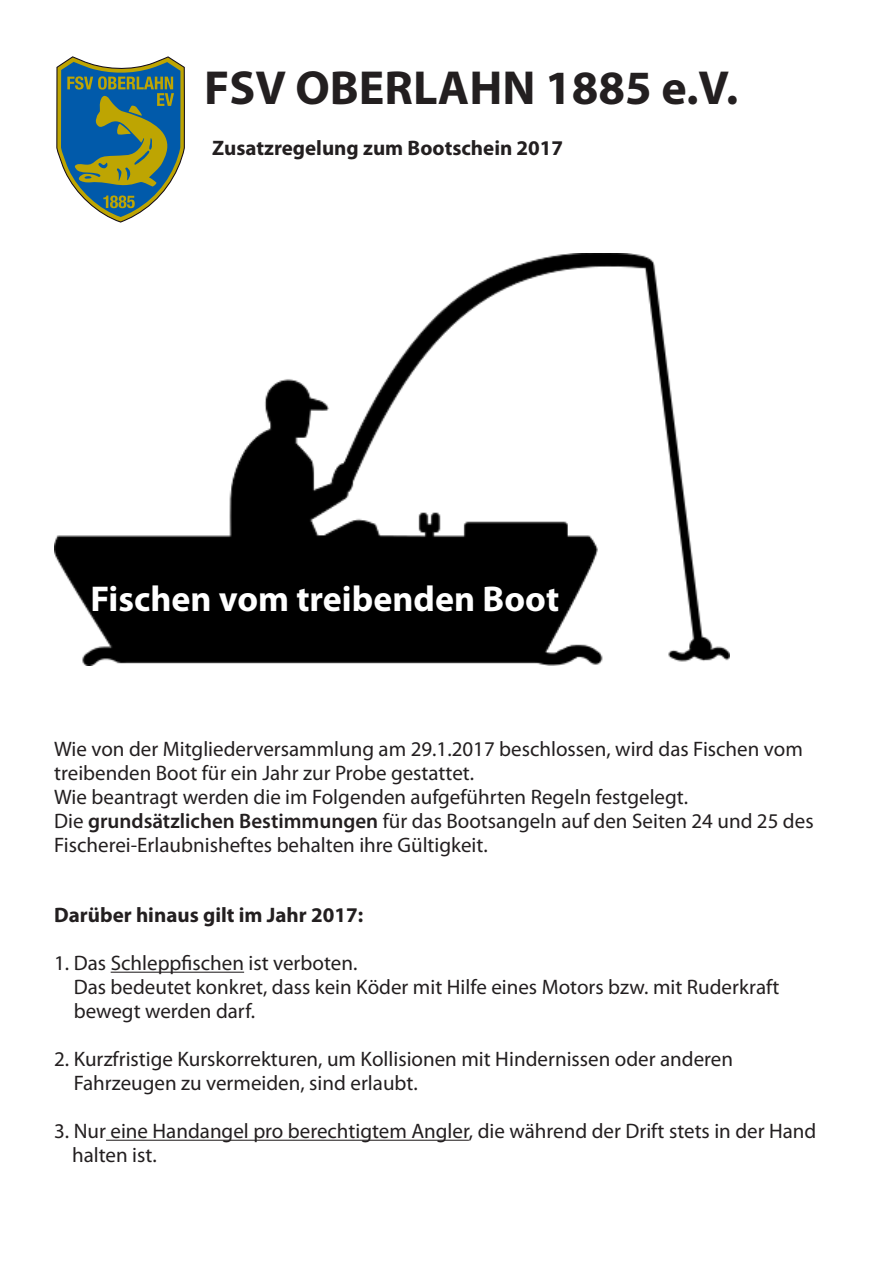
<style>
.page{position:relative;width:893px;height:1263px;background:#fff}
.page>*{position:absolute;margin:0;border:0;box-sizing:border-box;transform-origin:0 0}
.t1{font:700 48px "Myriad Pro";color:#231f20}
.t2{font:700 36px "Myriad Pro";color:#fff}
.t3{font:21px/24px "Myriad Pro";color:#231f20}
.t4{font:700 21px "Myriad Pro";color:#231f20}
.s1{font-weight:600}
</style>
<div class="page">
<img style="left:54px;top:253px;width:675px;height:412px">
<hr style="left:111px;top:972px;width:133px;height:1px;background:#231f20">
<hr style="left:106px;top:1140px;width:363px;height:1px;background:#231f20">
<svg style="left:56px;top:56px;width:129px;height:167px"></svg>
<p class="t1" style="left:204px;top:57px;width:536px">FSV OBERLAHN 1885 e.V.</p>
<p class="t4" style="left:212px;top:134px;width:352px">Zusatzregelung zum Bootschein 2017</p>
<p class="t2" style="left:90px;top:575px;width:470px">Fischen vom treibenden Boot</p>
<p class="t3" style="left:54px;top:737px;width:750px">Wie von der Mitgliederversammlung am 29.1.2017 beschlossen, wird das Fischen vom treibenden Boot für ein Jahr zur Probe gestattet.</p>
<p class="t3" style="left:54px;top:785px;width:635px">Wie beantragt werden die im Folgenden aufgeführten Regeln festgelegt.</p>
<p class="t3" style="left:54px;top:809px;width:761px">Die <span class="s1">grundsätzlichen Bestimmungen</span> für das Bootsangeln auf den Seiten 24 und 25 des<br>Fischerei-Erlaubnisheftes behalten ihre Gültigkeit.</p>
<p class="t4" style="left:54px;top:901px;width:310px">Darüber hinaus gilt im Jahr 2017:</p>
<p class="t3" style="left:54px;top:951px;width:305px">1. Das Schleppfischen ist verboten.</p>
<p class="t3" style="left:74px;top:975px;width:707px">Das bedeutet konkret, dass kein Köder mit Hilfe eines Motors bzw. mit Ruderkraft bewegt werden darf.</p>
<p class="t3" style="left:54px;top:1047px;width:680px">2. Kurzfristige Kurskorrekturen, um Kollisionen mit Hindernissen oder anderen</p>
<p class="t3" style="left:74px;top:1071px;width:346px">Fahrzeugen zu vermeiden, sind erlaubt.</p>
<p class="t3" style="left:72px;top:1119px;width:746px;text-indent:-18px">3. Nur eine Handangel pro berechtigtem Angler, die während der Drift stets in der Hand halten ist.</p>
</div>
